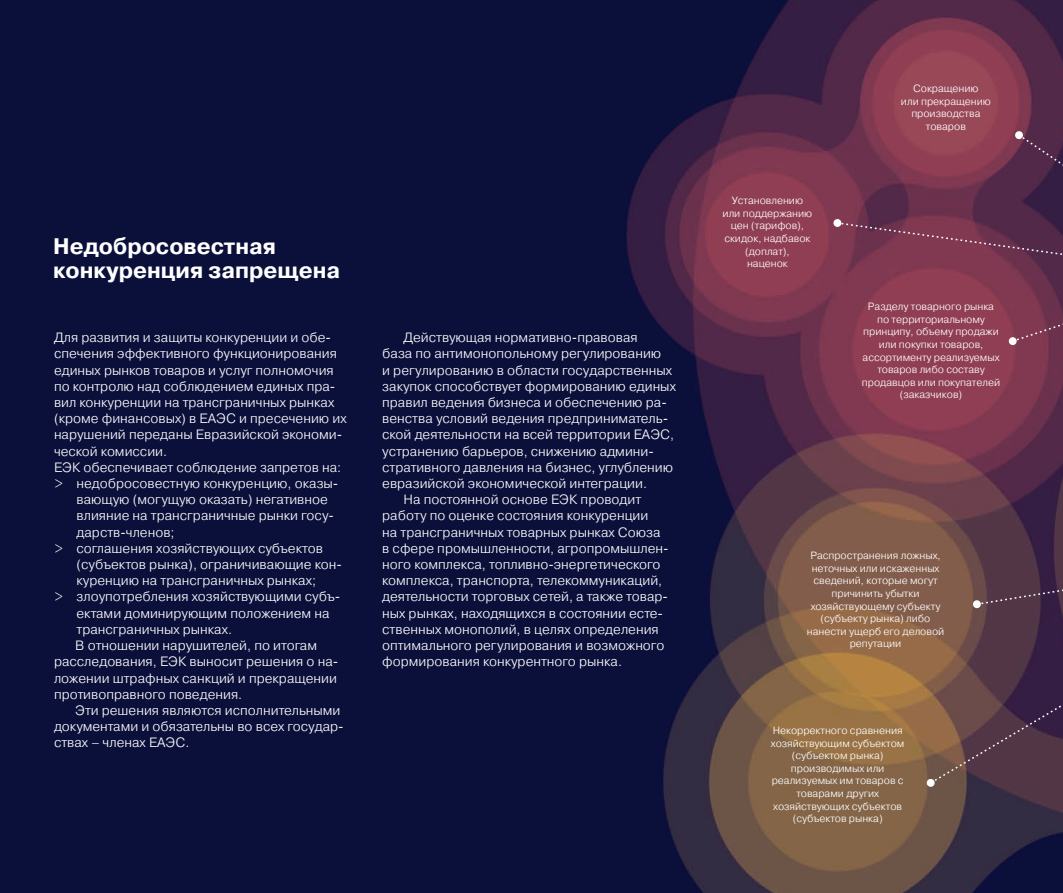
<style>
.page{position:relative;width:1063px;height:893px;background:#fff}
.page>*{position:absolute;margin:0;border:0;box-sizing:border-box;transform-origin:0 0}
.t1{font:700 22.5px/23.2px "Pragmatica";color:#fff}
.t2{font:300 13.5px "Pragmatica";color:#fff}
.t3{font:300 10.5px/12.6px "Pragmatica";letter-spacing:-.005em;color:#fff;text-align:center}
</style>
<div class="page">
<img style="left:0;top:0;width:1063px;height:893px">
<svg style="left:926px;top:544px;width:137px;height:243px;background:#5d4047"></svg>
<svg style="left:833px;top:219px;width:9px;height:8px"></svg>
<svg style="left:836px;top:131px;width:227px;height:215px;background:#773650"></svg>
<h1 class="t1" style="left:53px;top:235px;width:289px">Недобросовестная конкуренция запрещена</h1>
<p class="t2" style="left:54px;top:329px;width:278px">Для развития и защиты конкуренции и обе-</p>
<p class="t2" style="left:54px;top:345px;width:284px">спечения эффективного функционирования</p>
<p class="t2" style="left:54px;top:361px;width:281px">единых рынков товаров и услуг полномочия</p>
<p class="t2" style="left:54px;top:378px;width:283px">по контролю над соблюдением единых пра-</p>
<p class="t2" style="left:54px;top:394px;width:282px">вил конкуренции на трансграничных рынках</p>
<p class="t2" style="left:54px;top:410px;width:294px">(кроме финансовых) в ЕАЭС и пресечению их</p>
<p class="t2" style="left:54px;top:426px;width:290px">нарушений переданы Евразийской экономи-</p>
<p class="t2" style="left:54px;top:442px;width:115px">ческой комиссии.</p>
<p class="t2" style="left:54px;top:459px;width:289px">ЕЭК обеспечивает соблюдение запретов на:</p>
<p class="t2" style="left:54px;top:475px;width:286px">&gt; недобросовестную конкуренцию, оказы-</p>
<p class="t2" style="left:77px;top:491px;width:253px">вающую (могущую оказать) негативное</p>
<p class="t2" style="left:77px;top:507px;width:259px">влияние на трансграничные рынки госу-</p>
<p class="t2" style="left:77px;top:523px;width:100px">дарств-членов;</p>
<p class="t2" style="left:54px;top:540px;width:271px">&gt; соглашения хозяйствующих субъектов</p>
<p class="t2" style="left:77px;top:556px;width:267px">(субъектов рынка), ограничивающие кон-</p>
<p class="t2" style="left:77px;top:572px;width:241px">куренцию на трансграничных рынках;</p>
<p class="t2" style="left:54px;top:588px;width:288px">&gt; злоупотребления хозяйствующими субъ-</p>
<p class="t2" style="left:77px;top:604px;width:255px">ектами доминирующим положением на</p>
<p class="t2" style="left:77px;top:621px;width:157px">трансграничных рынках.</p>
<p class="t2" style="left:75px;top:637px;width:243px">В отношении нарушителей, по итогам</p>
<p class="t2" style="left:54px;top:653px;width:286px">расследования, ЕЭК выносит решения о на-</p>
<p class="t2" style="left:54px;top:669px;width:284px">ложении штрафных санкций и прекращении</p>
<p class="t2" style="left:54px;top:685px;width:190px">противоправного поведения.</p>
<p class="t2" style="left:75px;top:702px;width:267px">Эти решения являются исполнительными</p>
<p class="t2" style="left:54px;top:718px;width:291px">документами и обязательны во всех государ-</p>
<p class="t2" style="left:54px;top:734px;width:137px">ствах – членах ЕАЭС.</p>
<p class="t2" style="left:404px;top:329px;width:236px">Действующая нормативно-правовая</p>
<p class="t2" style="left:382px;top:345px;width:281px">база по антимонопольному регулированию</p>
<p class="t2" style="left:382px;top:361px;width:291px">и регулированию в области государственных</p>
<p class="t2" style="left:382px;top:378px;width:295px">закупок способствует формированию единых</p>
<p class="t2" style="left:382px;top:394px;width:286px">правил ведения бизнеса и обеспечению ра-</p>
<p class="t2" style="left:382px;top:410px;width:288px">венства условий ведения предприниматель-</p>
<p class="t2" style="left:382px;top:426px;width:293px">ской деятельности на всей территории ЕАЭС,</p>
<p class="t2" style="left:382px;top:442px;width:273px">устранению барьеров, снижению админи-</p>
<p class="t2" style="left:382px;top:459px;width:292px">стративного давления на бизнес, углублению</p>
<p class="t2" style="left:382px;top:475px;width:266px">евразийской экономической интеграции.</p>
<p class="t2" style="left:404px;top:491px;width:239px">На постоянной основе ЕЭК проводит</p>
<p class="t2" style="left:382px;top:507px;width:268px">работу по оценке состояния конкуренции</p>
<p class="t2" style="left:382px;top:523px;width:280px">на трансграничных товарных рынках Союза</p>
<p class="t2" style="left:382px;top:540px;width:288px">в сфере промышленности, агропромышлен-</p>
<p class="t2" style="left:382px;top:556px;width:280px">ного комплекса, топливно-энергетического</p>
<p class="t2" style="left:382px;top:572px;width:282px">комплекса, транспорта, телекоммуникаций,</p>
<p class="t2" style="left:382px;top:588px;width:287px">деятельности торговых сетей, а также товар-</p>
<p class="t2" style="left:382px;top:604px;width:282px">ных рынках, находящихся в состоянии есте-</p>
<p class="t2" style="left:382px;top:621px;width:278px">ственных монополий, в целях определения</p>
<p class="t2" style="left:382px;top:637px;width:284px">оптимального регулирования и возможного</p>
<p class="t2" style="left:382px;top:653px;width:241px">формирования конкурентного рынка.</p>
<p class="t3" style="left:723px;top:194px;width:91px">Установлению или поддержанию цен (тарифов), скидок, надбавок (доплат),<br>наценок</p>
<p class="t3" style="left:901px;top:82px;width:91px">Сокращению<br>или прекращению производства товаров</p>
<p class="t3" style="left:862px;top:300px;width:140px">Разделу товарного рынка по территориальному принципу, объему продажи или покупки товаров, ассортименту реализуемых товаров либо составу продавцов или покупателей (заказчиков)</p>
<p class="t3" style="left:807px;top:549px;width:139px">Распространения ложных, неточных или искаженных сведений, которые могут причинить убытки хозяйствующему субъекту (субъекту рынка) либо нанести ущерб его деловой репутации</p>
<p class="t3" style="left:771px;top:724px;width:135px">Некорректного сравнения хозяйствующим субъектом (субъектом рынка) производимых или реализуемых им товаров с товарами других хозяйствующих субъектов (субъектов рынка)</p>
</div>
